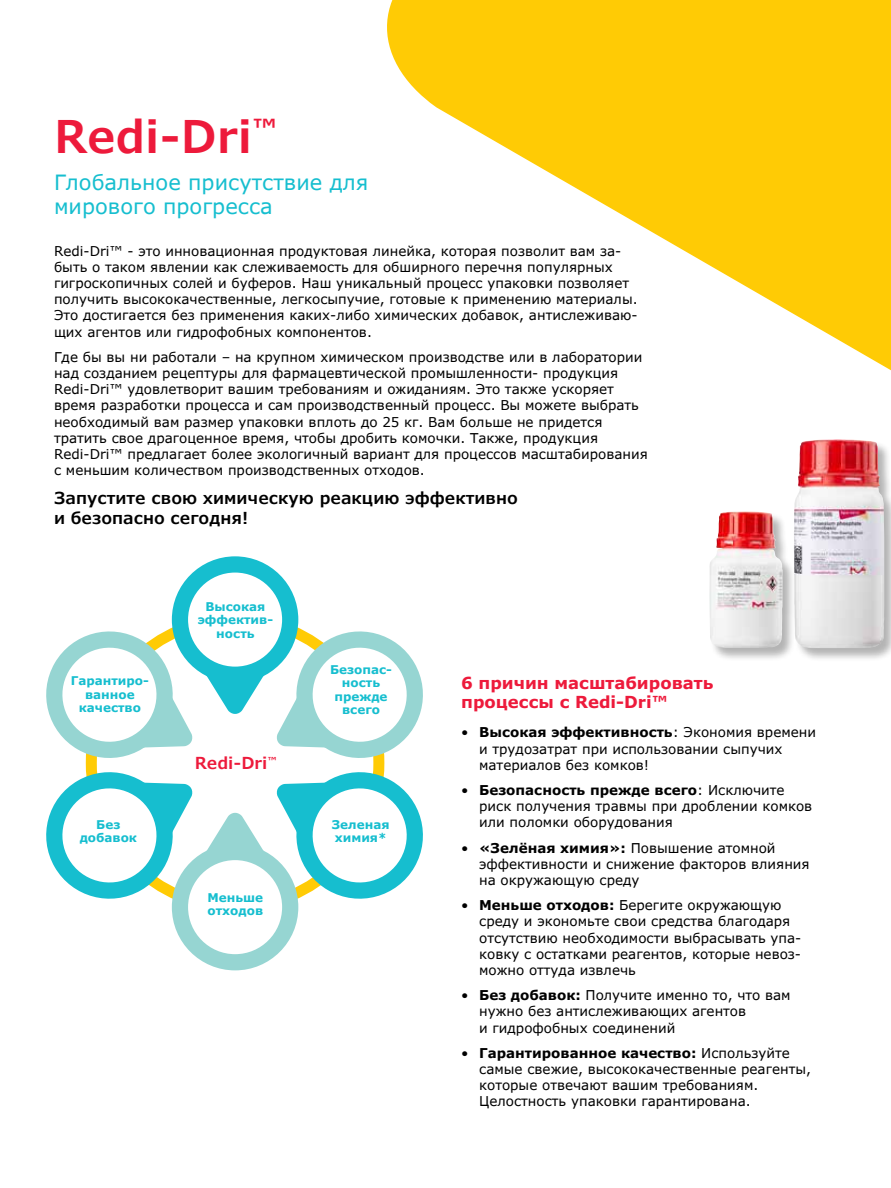
<style>
.page{position:relative;width:891px;height:1188px;background:#fff}
.page>*{position:absolute;margin:0;border:0;box-sizing:border-box;transform-origin:0 0}
.t1{font:600 45px "Verdana Pro";color:#ed1a3b}
.t2{font:21px/24px "Verdana Pro";color:#16becf}
.t3{font:600 16.5px/19.8px "Verdana Pro";color:#000}
.t4{font:700 16.5px/19.5px "Verdana Pro";color:#ed1a3b}
.t5{font:600 16.5px "Verdana Pro";color:#ed1a3b}
.t6{font:13.5px/16.2px "Verdana Pro";color:#000}
.t7{font:700 12px/13.5px "Verdana Pro";color:#16becf;text-align:center}
.s1{font-weight:700}
</style>
<div class="page">
<svg style="left:387px;top:0;width:504px;height:265px;fill:#ffcb05"></svg>
<div style="left:709px;top:75px;width:182px;height:606px;background:#000;opacity:.3"></div>
<img style="left:709px;top:439px;width:175px;height:209px">
<div style="left:172px;top:556px;width:126px;height:127px;background:#16becf;border-radius:50%"></div>
<div style="left:188px;top:573px;width:94px;height:94px;background:#fff;border-radius:50%"></div>
<div style="left:172px;top:844px;width:126px;height:126px;background:#96d5d2;border-radius:50%"></div>
<svg style="left:46px;top:622px;width:377px;height:286px"></svg>
<div style="left:188px;top:860px;width:94px;height:94px;background:#fff;border-radius:50%"></div>
<h1 class="t1" style="left:54px;top:107px;width:225px">Redi-Dri<sup>™</sup></h1>
<h2 class="t2" style="left:54px;top:171px;width:316px">Глобальное присутствие для мирового прогресса</h2>
<p class="t6" style="left:54px;top:243px;width:585px">Redi-Dri™ - это инновационная продуктовая линейка, которая позволит вам за&shy;быть о таком явлении как слеживаемость для обширного перечня популярных гигроскопичных солей и буферов. Наш уникальный процесс упаковки позволяет получить высококачественные, легкосыпучие, готовые к применению материалы.<br>Это достигается без применения каких-либо химических добавок, антислеживаю&shy;щих агентов или гидрофобных компонентов.</p>
<p class="t6" style="left:54px;top:349px;width:595px">Где бы вы ни работали – на крупном химическом производстве или в лаборатории над созданием рецептуры для фармацевтической промышленности- продукция Redi-Dri™ удовлетворит вашим требованиям и ожиданиям. Это также ускоряет время разработки процесса и сам производственный процесс. Вы можете выбрать необходимый вам размер упаковки вплоть до 25 кг. Вам больше не придется тратить свое драгоценное время, чтобы дробить комочки. Также, продукция Redi-Dri™ предлагает более экологичный вариант для процессов масштабирования с меньшим количеством производственных отходов.</p>
<p class="t3" style="left:54px;top:488px;width:465px">Запустите свою химическую реакцию эффективно и безопасно сегодня!</p>
<p class="t7" style="left:71px;top:674px;width:80px">Гарантиро&shy;ванное качество</p>
<p class="t7" style="left:80px;top:818px;width:59px">Без добавок</p>
<p class="t7" style="left:198px;top:599px;width:77px">Высокая эффектив&shy;ность</p>
<p class="t5" style="left:195px;top:752px;width:83px">Redi-Dri<sup>™</sup></p>
<p class="t7" style="left:207px;top:891px;width:57px;text-align:left">Меньше отходов</p>
<p class="t7" style="left:330px;top:663px;width:63px">Безопас&shy;ность прежде всего</p>
<p class="t7" style="left:332px;top:818px;width:59px;text-align:left">Зеленая химия*</p>
<p class="t4" style="left:461px;top:673px;width:254px">6 причин масштабировать процессы с Redi-Dri™</p>
<p class="t6" style="left:479px;top:725px;width:338px;text-indent:-18px">• <span class="s1">Высокая эффективность</span>: Экономия времени и трудозатрат при использовании сыпучих материалов без комков!</p>
<p class="t6" style="left:479px;top:782px;width:335px;text-indent:-18px">• <span class="s1">Безопасность прежде всего</span>: Исключите риск получения травмы при дроблении комков или поломки оборудования</p>
<p class="t6" style="left:479px;top:840px;width:332px;text-indent:-18px">• <span class="s1">«Зелёная химия»:</span> Повышение атомной эффективности и снижение факторов влияния на окружающую среду</p>
<p class="t6" style="left:479px;top:897px;width:324px;text-indent:-18px">• <span class="s1">Меньше отходов:</span> Берегите окружающую среду и экономьте свои средства благодаря отсутствию необходимости выбрасывать упа&shy;ковку с остатками реагентов, которые невоз&shy;можно оттуда извлечь</p>
<p class="t6" style="left:479px;top:987px;width:313px;text-indent:-18px">• <span class="s1">Без добавок:</span> Получите именно то, что вам нужно без антислеживающих агентов<br>и гидрофобных соединений</p>
<p class="t6" style="left:479px;top:1045px;width:333px;text-indent:-18px">• <span class="s1">Гарантированное качество:</span> Используйте самые свежие, высококачественные реагенты, которые отвечают вашим требованиям.<br>Целостность упаковки гарантирована.</p>
</div>
